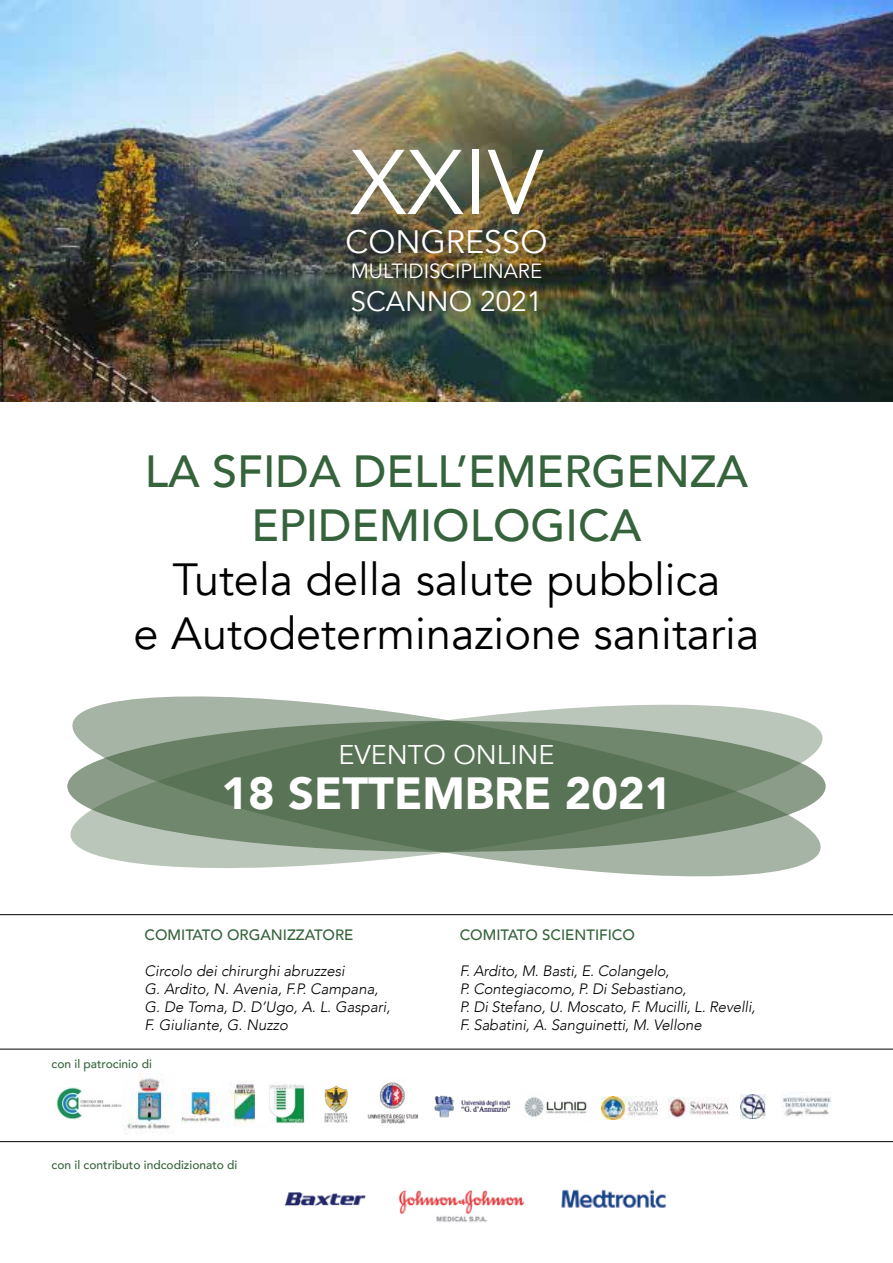
<style>
.page{position:relative;width:893px;height:1263px;background:#fff}
.page>*{position:absolute;margin:0;border:0;box-sizing:border-box;transform-origin:0 0}
.t1{font:90.75px "Avenir";color:#fff}
.t2{font:45px/54px "Avenir";color:#000;text-align:center}
.t3{font:500 45px/54px "Avenir";color:#35633b;text-align:center}
.t4{font:900 45px "Avenir";color:#fff}
.t5{font:32.4px "Avenir";color:#fff}
.t6{font:28.05px "Avenir";color:#fff}
.t7{font:27px "Avenir";color:#fff}
.t8{font:20.55px "Avenir";color:#fff}
.t9{font:italic 300 15px/18px "Avenir";letter-spacing:-.01em;color:#000}
.t10{font:500 15px "Avenir";color:#35633b}
.t11{font:500 12px "Avenir";color:#35633b}
</style>
<div class="page">
<svg style="left:67px;top:696px;width:759px;height:181px;background:#90a18e"></svg>
<img style="left:0;top:0;width:893px;height:402px">
<img style="left:284px;top:1192px;width:82px;height:14px">
<img style="left:398px;top:1190px;width:127px;height:32px">
<img style="left:561px;top:1189px;width:105px;height:19px">
<hr style="left:0;top:914px;width:893px;height:1px;background:#000">
<hr style="left:0;top:1049px;width:893px;height:1px;background:#000">
<hr style="left:0;top:1141px;width:893px;height:1px;background:#000">
<img style="left:55px;top:1087px;width:67px;height:33px">
<img style="left:123px;top:1074px;width:51px;height:59px">
<img style="left:181px;top:1088px;width:39px;height:35px">
<img style="left:220px;top:1081px;width:35px;height:44px">
<img style="left:524px;top:1097px;width:63px;height:20px">
<img style="left:269px;top:1084px;width:36px;height:39px">
<img style="left:324px;top:1086px;width:24px;height:38px">
<img style="left:434px;top:1095px;width:77px;height:22px">
<img style="left:367px;top:1082px;width:51px;height:42px">
<img style="left:668px;top:1097px;width:60px;height:22px">
<img style="left:601px;top:1096px;width:56px;height:24px">
<img style="left:740px;top:1094px;width:26px;height:25px">
<img style="left:781px;top:1096px;width:50px;height:21px">
<h1 class="t1" style="left:350px;top:129px;width:195px">XXIV</h1>
<h3 class="t5" style="left:346px;top:222px;width:203px">CONGRESSO</h3>
<h3 class="t8" style="left:351px;top:258px;width:193px">MULTIDISCIPLINARE</h3>
<h3 class="t6" style="left:350px;top:285px;width:194px">SCANNO 2021</h3>
<h2 class="t3" style="left:145px;top:442px;width:605px">LA SFIDA DELL’EMERGENZA<br>EPIDEMIOLOGICA</h2>
<h2 class="t2" style="left:134px;top:554px;width:627px">Tutela della salute pubblica<br>e Autodeterminazione sanitaria</h2>
<h3 class="t7" style="left:338px;top:738px;width:218px">EVENTO ONLINE</h3>
<h2 class="t4" style="left:222px;top:755px;width:451px">18 SETTEMBRE 2021</h2>
<p class="t10" style="left:145px;top:921px;width:210px">COMITATO ORGANIZZATORE</p>
<p class="t9" style="left:145px;top:961px;width:247px">Circolo dei chirurghi abruzzesi<br>G. Ardito, N. Avenia, F.P. Campana,<br>G. De Toma, D. D’Ugo, A. L. Gaspari,<br>F. Giuliante, G. Nuzzo</p>
<p class="t11" style="left:52px;top:1053px;width:102px">con il patrocinio di</p>
<p class="t11" style="left:52px;top:1154px;width:187px">con il contributo indcodizionato di</p>
<p class="t10" style="left:460px;top:921px;width:177px">COMITATO SCIENTIFICO</p>
<p class="t9" style="left:460px;top:961px;width:297px">F. Ardito, M. Basti, E. Colangelo,<br>P. Contegiacomo, P. Di Sebastiano,<br>P. Di Stefano, U. Moscato, F. Mucilli, L. Revelli, F. Sabatini, A. Sanguinetti, M. Vellone</p>
</div>
